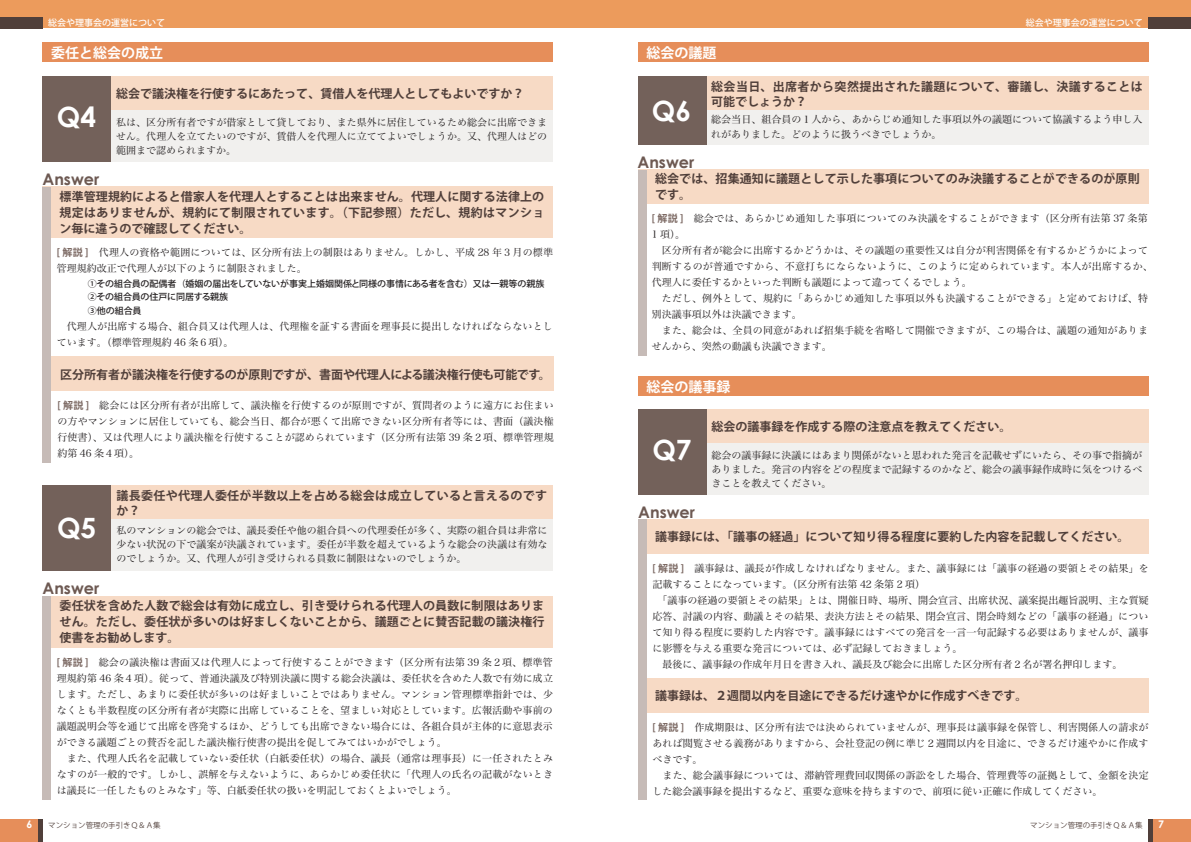
<style>
.page{position:relative;width:1191px;height:842px;background:#fff}
.page>*{position:absolute;margin:0;border:0;box-sizing:border-box;transform-origin:0 0}
._2設問見出し{font:700 28px "Century Gothic";color:#fff}
.A_no{font:700 16px "Century Gothic";color:#6d5952}
._１章小見出し{font:700 14px "Koz Go Pr 6 N";color:#fff}
._3回答見出し{font:700 12px/16px "Koz Go Pr 6 N";color:#503f3a;text-align:justify}
._2設問見出し-2{font:700 12px/15px "Koz Go Pr 6 N";letter-spacing:.025em;color:#503f3a}
._2設問見出し-3{font:700 12px "Koz Go Pr 6 N";color:#503f3a}
.t1{font:700 10.5px "Century Gothic";color:#fff}
._4解説{font:10px/16px "Hira Min Pro N W3";letter-spacing:.015em;color:#231f20}
._2設問詳細{font:10px/14px "Hira Min Pro N W3";color:#231f20;text-align:justify}
._4解説-2{font:500 9px "Koz Go Pr 6 N";letter-spacing:-.01em;color:#231f20}
.t2{font:500 9px "Koz Go Pr 6 N";color:#fff}
.t3{font:7.5px "Koz Go Pr 6 N";color:#503f3a}
.s1{font-family:"Koz Go Pr 6 N";font-weight:700;color:#7a6761}
</style>
<div class="page">
<div style="left:0;top:0;width:595px;height:28px;background:#ec9b5c"></div>
<div style="left:0;top:17px;width:43px;height:11px;background:#503f3a"></div>
<div style="left:0;top:819px;width:43px;height:23px;background:#e68e5a"></div>
<div style="left:595px;top:0;width:596px;height:28px;background:#ec9b5c"></div>
<div style="left:1148px;top:17px;width:43px;height:11px;background:#503f3a"></div>
<div style="left:1148px;top:819px;width:43px;height:23px;background:#e68e5a"></div>
<div style="left:43px;top:357px;width:510px;height:34px;background:#f7dac5"></div>
<div style="left:43px;top:43px;width:510px;height:19px;background:#e68e5a"></div>
<div style="left:43px;top:187px;width:510px;height:51px;background:#f7dac5"></div>
<div style="left:43px;top:77px;width:510px;height:34px;background:#f7dac5"></div>
<div style="left:43px;top:111px;width:510px;height:51px;background:#f1f0ee"></div>
<div style="left:43px;top:77px;width:68px;height:85px;background:#73615a"></div>
<div style="left:43px;top:187px;width:8px;height:276px;background:#c6bbb7"></div>
<div style="left:43px;top:596px;width:510px;height:51px;background:#f7dac5"></div>
<div style="left:43px;top:486px;width:510px;height:34px;background:#f7dac5"></div>
<div style="left:43px;top:520px;width:510px;height:51px;background:#f1f0ee"></div>
<div style="left:43px;top:486px;width:68px;height:85px;background:#73615a"></div>
<div style="left:43px;top:596px;width:8px;height:203px;background:#c6bbb7"></div>
<div style="left:638px;top:678px;width:510px;height:34px;background:#f7dac5"></div>
<div style="left:638px;top:43px;width:510px;height:19px;background:#e68e5a"></div>
<div style="left:638px;top:376px;width:510px;height:20px;background:#e68e5a"></div>
<div style="left:638px;top:77px;width:510px;height:34px;background:#f7dac5"></div>
<div style="left:638px;top:111px;width:510px;height:34px;background:#f1f0ee"></div>
<div style="left:638px;top:77px;width:68px;height:68px;background:#73615a"></div>
<div style="left:638px;top:170px;width:510px;height:34px;background:#f7dac5"></div>
<div style="left:638px;top:170px;width:8px;height:185px;background:#c6bbb7"></div>
<div style="left:638px;top:409px;width:510px;height:34px;background:#f7dac5"></div>
<div style="left:638px;top:443px;width:510px;height:51px;background:#f1f0ee"></div>
<div style="left:638px;top:409px;width:68px;height:85px;background:#73615a"></div>
<div style="left:638px;top:519px;width:510px;height:34px;background:#f7dac5"></div>
<div style="left:638px;top:519px;width:9px;height:280px;background:#c6bbb7"></div>
<div style="left:38px;top:819px;width:5px;height:23px;background:#503f3a"></div>
<hr style="left:1148px;top:819px;width:4px;height:23px;background:#503f3a">
<p class="t1" style="left:26px;top:818px;width:7px">6</p>
<p class="t2" style="left:48px;top:18px;width:118px">総会や理事会の運営について</p>
<p class="_１章小見出し" style="left:51px;top:45px;width:114px">委任と総会の成立</p>
<p class="_2設問見出し-3" style="left:116px;top:87px;width:410px">総会で議決権を行使するにあたって、賃借人を代理人としてもよいですか？</p>
<p class="_2設問詳細" style="left:116px;top:114px;width:432px">私は、区分所有者ですが借家として貸しており、また県外に居住しているため総会に出席できません。代理人を立てたいのですが、賃借人を代理人に立ててよいでしょうか。又、代理人はどの範囲まで認められますか。</p>
<p class="_3回答見出し" style="left:60px;top:189px;width:486px">標準管理規約によると借家人を代理人とすることは出来ません。代理人に関する法律上の規定はありませんが、規約にて制限されています。（下記参照）ただし、規約はマンション毎に違うので確認してください。</p>
<p class="_2設問見出し" style="left:57px;top:99px;width:41px">Q4</p>
<p class="A_no" style="left:43px;top:169px;width:58px">Answer</p>
<p class="_4解説" style="left:57px;top:243px;width:498px"><span class="s1">[ 解説 ]　</span>代理人の資格や範囲については、区分所有法上の制限はありません。しかし、平成 28 年３月の標準管理規約改正で代理人が以下のように制限されました。</p>
<p class="_4解説-2" style="left:88px;top:279px;width:458px">①その組合員の配偶者（婚姻の届出をしていないが事実上婚姻関係と同様の事情にある者を含む）又は一親等の親族</p>
<p class="_4解説-2" style="left:88px;top:292px;width:142px">②その組合員の住戸に同居する親族</p>
<p class="_4解説-2" style="left:88px;top:305px;width:55px">③他の組合員</p>
<p class="_4解説" style="left:57px;top:317px;width:497px">　代理人が出席する場合、組合員又は代理人は、代理権を証する書面を理事長に提出しなければならないとしています。（標準管理規約 46 条６項）。</p>
<p class="_3回答見出し" style="left:60px;top:367px;width:492px">区分所有者が議決権を行使するのが原則ですが、書面や代理人による議決権行使も可能です。</p>
<p class="_4解説" style="left:57px;top:397px;width:498px;text-align:justify"><span class="s1">[ 解説 ]　</span>総会には区分所有者が出席して、議決権を行使するのが原則ですが、質問者のように遠方にお住まいの方やマンションに居住していても、総会当日、都合が悪くて出席できない区分所有者等には、書面（議決権行使書）、又は代理人により議決権を行使することが認められています（区分所有法第 39 条２項、標準管理規約第 46 条４項）。</p>
<p class="_2設問見出し-2" style="left:116px;top:488px;width:432px">議長委任や代理人委任が半数以上を占める総会は成立していると言えるのですか？</p>
<p class="_2設問詳細" style="left:116px;top:523px;width:432px">私のマンションの総会では、議長委任や他の組合員への代理委任が多く、実際の組合員は非常に少ない状況の下で議案が決議されています。委任が半数を超えているような総会の決議は有効なのでしょうか。又、代理人が引き受けられる員数に制限はないのでしょうか。</p>
<p class="_3回答見出し" style="left:60px;top:598px;width:486px">委任状を含めた人数で総会は有効に成立し、引き受けられる代理人の員数に制限はありません。ただし、委任状が多いのは好ましくないことから、議題ごとに賛否記載の議決権行使書をお勧めします。</p>
<p class="_2設問見出し" style="left:57px;top:511px;width:41px">Q5</p>
<p class="A_no" style="left:43px;top:578px;width:58px">Answer</p>
<p class="_4解説" style="left:57px;top:654px;width:498px;text-align:justify"><span class="s1">[ 解説 ]　</span>総会の議決権は書面又は代理人によって行使することができます（区分所有法第 39 条２項、標準管理規約第 46 条４項）。従って、普通決議及び特別決議に関する総会決議は、委任状を含めた人数で有効に成立します。ただし、あまりに委任状が多いのは好ましいことではありません。マンション管理標準指針では、少なくとも半数程度の区分所有者が実際に出席していることを、望ましい対応としています。広報活動や事前の議題説明会等を通じて出席を啓発するほか、どうしても出席できない場合には、各組合員が主体的に意思表示ができる議題ごとの賛否を記した議決権行使書の提出を促してみてはいかがでしょう。</p>
<p class="_4解説" style="left:57px;top:750px;width:498px;text-align:justify">　また、代理人氏名を記載していない委任状（白紙委任状）の場合、議長（通常は理事長）に一任されたとみなすのが一般的です。しかし、誤解を与えないように、あらかじめ委任状に「代理人の氏名の記載がないときは議長に一任したものとみなす」等、白紙委任状の扱いを明記しておくとよいでしょう。</p>
<p class="_１章小見出し" style="left:646px;top:45px;width:71px">総会の議題</p>
<p class="t2" style="left:1025px;top:18px;width:118px">総会や理事会の運営について</p>
<p class="_2設問見出し-2" style="left:711px;top:79px;width:433px">総会当日、出席者から突然提出された議題について、審議し、決議することは可能でしょうか？</p>
<p class="_2設問詳細" style="left:711px;top:111px;width:433px;line-height:15px">総会当日、組合員の１人から、あからじめ通知した事項以外の議題について協議するよう申し入れがありました。どのように扱うべきでしょうか。</p>
<p class="_3回答見出し" style="left:655px;top:171px;width:486px">総会では、招集通知に議題として示した事項についてのみ決議することができるのが原則です。</p>
<p class="_2設問見出し" style="left:652px;top:93px;width:41px">Q6</p>
<p class="A_no" style="left:637px;top:152px;width:58px">Answer</p>
<p class="_4解説" style="left:651px;top:210px;width:497px"><span class="s1">[ 解説 ]　</span>総会では、あらかじめ通知した事項についてのみ決議をすることができます（区分所有法第 37 条第<br>1 項）。</p>
<p class="_4解説" style="left:651px;top:242px;width:503px">　区分所有者が総会に出席するかどうかは、その議題の重要性又は自分が利害関係を有するかどうかによって判断するのが普通ですから、不意打ちにならないように、このように定められています。本人が出席するか、代理人に委任するかといった判断も議題によって違ってくるでしょう。</p>
<p class="_4解説" style="left:651px;top:290px;width:498px">　ただし、例外として、規約に「あらかじめ通知した事項以外も決議することができる」と定めておけば、特別決議事項以外は決議できます。</p>
<p class="_4解説" style="left:651px;top:322px;width:498px">　また、総会は、全員の同意があれば招集手続を省略して開催できますが、この場合は、議題の通知がありませんから、突然の動議も決議できます。</p>
<p class="_１章小見出し" style="left:646px;top:379px;width:85px">総会の議事録</p>
<p class="_2設問見出し" style="left:652px;top:432px;width:41px">Q7</p>
<p class="A_no" style="left:638px;top:502px;width:58px">Answer</p>
<p class="_2設問見出し-3" style="left:711px;top:419px;width:301px">総会の議事録を作成する際の注意点を教えてください。</p>
<p class="_2設問詳細" style="left:711px;top:447px;width:432px">総会の議事録に決議にはあまり関係がないと思われた発言を記載せずにいたら、その事で指摘がありました。発言の内容をどの程度まで記録するのかなど、総会の議事録作成時に気をつけるべきことを教えてください。</p>
<p class="_3回答見出し" style="left:655px;top:529px;width:475px">議事録には、「議事の経過」について知り得る程度に要約した内容を記載してください。</p>
<p class="_4解説" style="left:652px;top:559px;width:498px"><span class="s1">[ 解説 ]　</span>議事録は、議長が作成しなければなりません。また、議事録には「議事の経過の要領とその結果」を記載することになっています。（区分所有法第 42 条第 2 項）</p>
<p class="_4解説" style="left:652px;top:591px;width:498px;text-align:justify">　「議事の経過の要領とその結果」とは、開催日時、場所、開会宣言、出席状況、議案提出趣旨説明、主な質疑応答、討議の内容、動議とその結果、表決方法とその結果、閉会宣言、閉会時刻などの「議事の経過」について知り得る程度に要約した内容です。議事録にはすべての発言を一言一句記録する必要はありませんが、議事に影響を与える重要な発言については、必ず記録しておきましょう。</p>
<p class="_4解説" style="left:652px;top:655px;width:471px">　最後に、議事録の作成年月日を書き入れ、議長及び総会に出席した区分所有者２名が署名押印します。</p>
<p class="_3回答見出し" style="left:655px;top:688px;width:373px">議事録は、２週間以内を目途にできるだけ速やかに作成すべきです。</p>
<p class="_4解説" style="left:652px;top:718px;width:497px;text-align:justify"><span class="s1">[ 解説 ]　</span>作成期限は、区分所有法では決められていませんが、理事長は議事録を保管し、利害関係人の請求があれば閲覧させる義務がありますから、会社登記の例に準じ２週間以内を目途に、できるだけ速やかに作成すべきです。</p>
<p class="_4解説" style="left:652px;top:766px;width:498px">　また、総会議事録については、滞納管理費回収関係の訴訟をした場合、管理費等の証拠として、金額を決定した総会議事録を提出するなど、重要な意味を持ちますので、前項に従い正確に作成してください。</p>
<p class="t3" style="left:48px;top:821px;width:114px">マンション管理の手引きＱ＆Ａ集</p>
<p class="t3" style="left:1030px;top:821px;width:114px">マンション管理の手引きＱ＆Ａ集</p>
<p class="t1" style="left:1158px;top:818px;width:7px">7</p>
</div>
